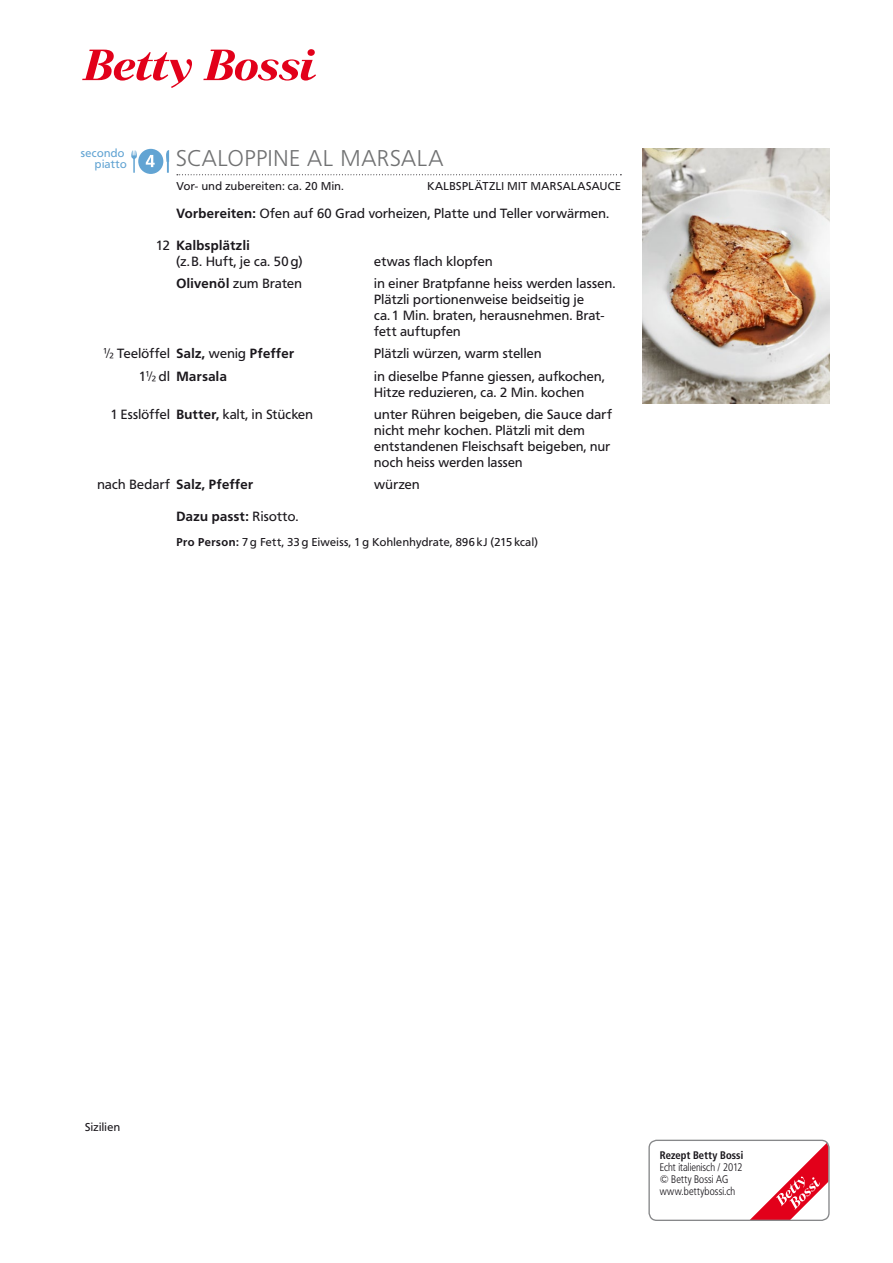
<style>
.page{position:relative;width:893px;height:1263px;background:#fff}
.page>*{position:absolute;margin:0;border:0;box-sizing:border-box;transform-origin:0 0}
.t1{font:300 22.5px "Frutiger B Bn";letter-spacing:.045em;color:#707172}
.t2{font:13.2px/15.9px "Frutiger B Bn";letter-spacing:.03em;color:#1a171c}
.t3{font:700 13.2px "Frutiger B Bn";letter-spacing:.03em;color:#1a171c}
.t4{font:11.25px "Frutiger B Bn";letter-spacing:.04em;color:#1a171c}
.t5{font:11.25px/11.1px "Frutiger B Bn";letter-spacing:.045em;color:#62a4d3;text-align:right}
.t6{font:10.8px/12px "Frutiger B Bn Con Light";letter-spacing:.01em;color:#1a171c}
.t7{font:10.8px "Frutiger B Bn Con Bold";letter-spacing:.015em;color:#1a171c}
.s1{font-weight:700}
.s2{font-weight:400}
</style>
<div class="page">
<svg style="left:82px;top:50px;width:110px;height:38px"></svg>
<svg style="left:203px;top:49px;width:113px;height:32px"></svg>
<svg style="left:751px;top:1140px;width:77px;height:79px"></svg>
<div style="left:648px;top:1140px;width:182px;height:81px;border:1px solid #87888a;border-radius:8px"></div>
<img style="left:642px;top:149px;width:187px;height:255px">
<svg style="left:177px;top:174px;width:444px;height:1px"></svg>
<div style="left:138px;top:149px;width:25px;height:25px;background:#62a4d3;border-radius:50%"></div>
<svg style="left:166px;top:150px;width:3px;height:23px"></svg>
<svg style="left:131px;top:150px;width:6px;height:23px"></svg>
<svg style="left:146px;top:155px;width:9px;height:12px"></svg>
<p class="t5" style="left:81px;top:148px;width:47px">secondo piatto</p>
<h1 class="t1" style="left:176px;top:145px;width:268px">SCALOPPINE AL MARSALA</h1>
<p class="t4" style="left:176px;top:180px;width:169px">Vor- und zubereiten: ca. 20 Min.</p>
<p class="t4" style="left:427px;top:180px;width:195px">KALBSPLÄTZLI MIT MARSALASAUCE</p>
<p class="t2" style="left:176px;top:205px;width:434px"><span class="s1">Vorbereiten:</span> Ofen auf 60 Grad vorheizen, Platte und Teller vorwärmen.</p>
<p class="t2" style="left:176px;top:237px;width:127px;text-indent:-20px">12 <span class="s1">Kalbsplätzli<br></span>(z. B. Huft, je ca. 50 g)</p>
<p class="t2" style="left:374px;top:253px;width:120px">etwas flach klopfen</p>
<p class="t2" style="left:176px;top:276px;width:127px"><span class="s1">Olivenöl</span> zum Braten</p>
<p class="t2" style="left:374px;top:276px;width:242px">in einer Bratpfanne heiss werden lassen.<br>Plätzli portionenweise beidseitig je<br>ca. 1 Min. braten, herausnehmen. Brat&shy;fett auftupfen</p>
<p class="t2" style="left:103px;top:346px;width:193px">¿ Teelöffel <span class="s1">Salz,</span> wenig <span class="s1">Pfeffer</span></p>
<p class="t2" style="left:374px;top:346px;width:169px">Plätzli würzen, warm stellen</p>
<p class="t3" style="left:139px;top:368px;width:89px"><span class="s2">1¿ dl</span> Marsala</p>
<p class="t2" style="left:374px;top:368px;width:232px">in dieselbe Pfanne giessen, aufkochen,<br>Hitze reduzieren, ca. 2 Min. kochen</p>
<p class="t2" style="left:111px;top:406px;width:204px">1 Esslöffel <span class="s1">Butter,</span> kalt, in Stücken</p>
<p class="t2" style="left:374px;top:406px;width:239px">unter Rühren beigeben, die Sauce darf nicht mehr kochen. Plätzli mit dem entstandenen Fleischsaft beigeben, nur noch heiss werden lassen</p>
<p class="t3" style="left:97px;top:476px;width:157px"><span class="s2">nach Bedarf</span> Salz, Pfeffer</p>
<p class="t2" style="left:374px;top:476px;width:47px">würzen</p>
<p class="t3" style="left:176px;top:508px;width:123px">Dazu passt: <span class="s2">Risotto.</span></p>
<p class="t4" style="left:176px;top:536px;width:363px"><span class="s1">Pro Person:</span> 7 g Fett, 33 g Eiweiss, 1 g Kohlenhydrate, 896 kJ (215 kcal)</p>
<p class="t4" style="left:85px;top:1120px;width:37px">Sizilien</p>
<p class="t7" style="left:660px;top:1148px;width:85px">Rezept Betty Bossi</p>
<p class="t6" style="left:660px;top:1161px;width:85px">Echt italienisch / 2012 © Betty Bossi AG www.bettybossi.ch</p>
</div>
